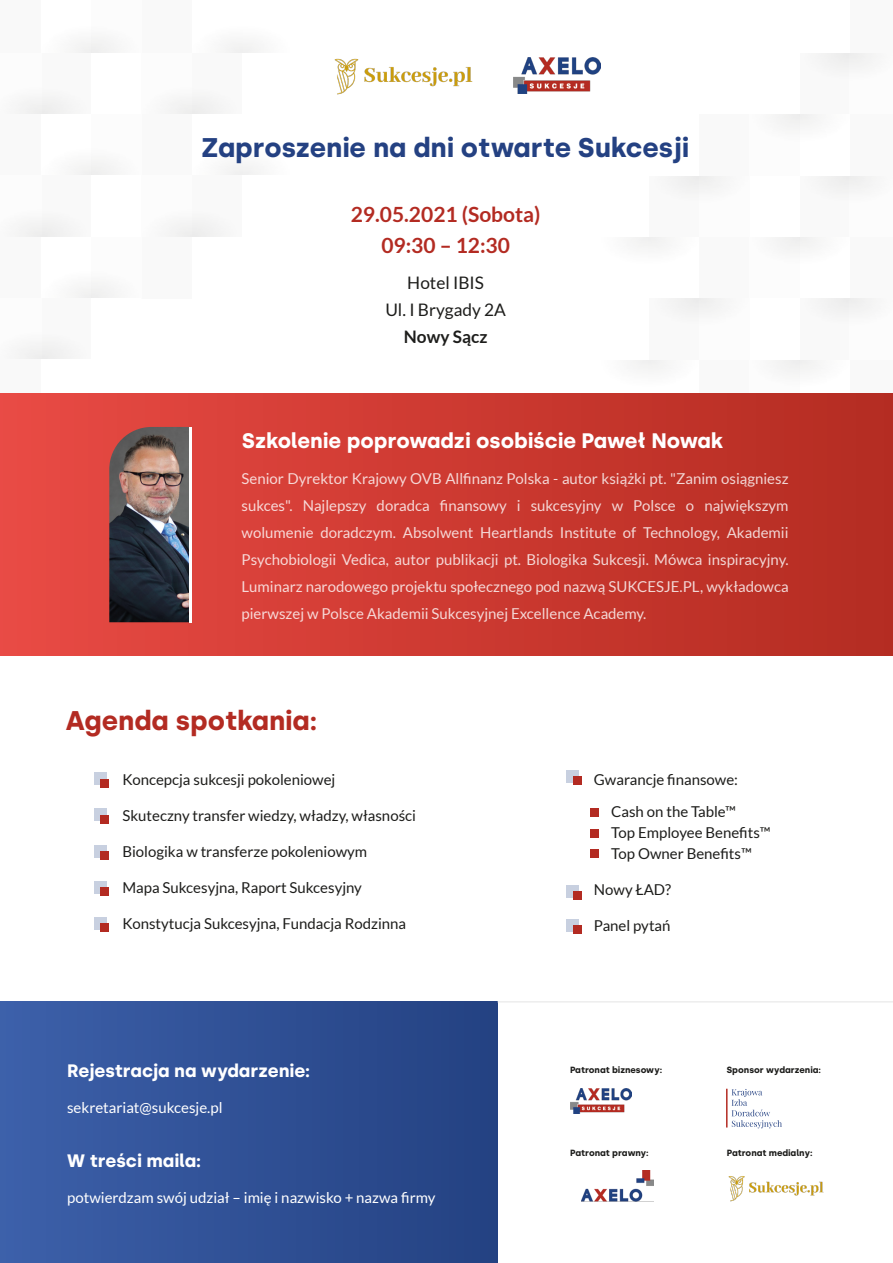
<style>
.page{position:relative;width:893px;height:1263px;background:#fff}
.page>*{position:absolute;margin:0;border:0;box-sizing:border-box;transform-origin:0 0}
.t1{font:700 27px "Silka";color:#244182}
.t2{font:700 27px "Silka";color:#b32b22}
.t3{font:700 21px "Silka";color:#fff}
.t4{font:700 21px/31.5px "Lato";color:#b32b22;text-align:center}
.t5{font:700 18px "Silka";color:#fff}
.t6{font:17.25px/27px "Lato";color:#1d1d1b;text-align:center}
.t7{font:700 17.25px "Lato";color:#1d1d1b}
.t8{font:15px/27px "Lato";color:#fff;text-align:justify}
.t9{font:15px/31.5px "Lato";color:#1d1d1b;text-align:right}
.t10{font:700 9px "Silka";color:#1d1d1b}
</style>
<div class="page">
<div style="left:0;top:1002px;width:498px;height:261px;background:linear-gradient(to right,#3d60aa,#234182)"></div>
<div style="left:141px;top:0;width:50px;height:53px;background:#f9f9f9"></div>
<div style="left:91px;top:0;width:50px;height:53px;background:#f6f6f6"></div>
<div style="left:0;top:0;width:41px;height:53px;background:#f9f9f9"></div>
<svg style="left:15px;top:42px;width:245px;height:317px"></svg>
<div style="left:0;top:359px;width:41px;height:62px;background:#f9f9f9"></div>
<svg style="left:649px;top:393px;width:50px;height:1px"></svg>
<svg style="left:699px;top:393px;width:51px;height:1px"></svg>
<svg style="left:750px;top:393px;width:50px;height:1px"></svg>
<svg style="left:800px;top:393px;width:50px;height:1px"></svg>
<svg style="left:850px;top:393px;width:43px;height:1px"></svg>
<svg style="left:631px;top:53px;width:245px;height:322px"></svg>
<div style="left:850px;top:0;width:43px;height:53px;background:#f9f9f9"></div>
<img style="left:513px;top:58px;width:88px;height:35px">
<img style="left:570px;top:1089px;width:61px;height:24px">
<img style="left:334px;top:58px;width:139px;height:37px">
<div style="left:94px;top:772px;width:13px;height:13px;background:#c8d0e0"></div>
<div style="left:101px;top:779px;width:8px;height:8px;background:#b32b22"></div>
<div style="left:94px;top:808px;width:13px;height:13px;background:#c8d0e0"></div>
<div style="left:101px;top:815px;width:8px;height:8px;background:#b32b22"></div>
<div style="left:94px;top:845px;width:13px;height:12px;background:#c8d0e0"></div>
<div style="left:101px;top:851px;width:8px;height:8px;background:#b32b22"></div>
<div style="left:94px;top:881px;width:13px;height:12px;background:#c8d0e0"></div>
<div style="left:101px;top:887px;width:8px;height:9px;background:#b32b22"></div>
<svg style="left:94px;top:917px;width:13px;height:13px"></svg>
<div style="left:101px;top:923px;width:8px;height:9px;background:#b32b22"></div>
<div style="left:567px;top:770px;width:12px;height:13px;background:#c8d0e0"></div>
<div style="left:573px;top:776px;width:8px;height:9px;background:#b32b22"></div>
<div style="left:590px;top:808px;width:9px;height:9px;background:#b32b22"></div>
<div style="left:590px;top:829px;width:9px;height:8px;background:#b32b22"></div>
<div style="left:590px;top:850px;width:9px;height:8px;background:#b32b22"></div>
<div style="left:567px;top:885px;width:12px;height:12px;background:#c8d0e0"></div>
<div style="left:573px;top:891px;width:8px;height:9px;background:#b32b22"></div>
<div style="left:567px;top:919px;width:12px;height:12px;background:#c8d0e0"></div>
<div style="left:573px;top:925px;width:8px;height:8px;background:#b32b22"></div>
<div style="left:0;top:394px;width:893px;height:261px;background:linear-gradient(to right,#e84a44,#b32b21)"></div>
<img style="left:109px;top:427px;width:80px;height:195px">
<hr style="left:189px;top:427px;width:3px;height:195px;background:#fff">
<img style="left:581px;top:1170px;width:72px;height:31px">
<svg style="left:732px;top:1089px;width:50px;height:39px"></svg>
<hr style="left:726px;top:1089px;width:1px;height:38px;background:#b32b22">
<img style="left:728px;top:1176px;width:96px;height:26px">
<hr style="left:498px;top:1001px;width:395px;height:1px;background:#ededed">
<h1 class="t1" style="left:202px;top:131px;width:489px">Zaproszenie na dni otwarte Sukcesji</h1>
<h2 class="t4" style="left:351px;top:198px;width:191px">29.05.2021 (Sobota)<br>09:30 – 12:30</h2>
<p class="t6" style="left:385px;top:269px;width:122px">Hotel IBIS<br>Ul. I Brygady 2A</p>
<p class="t7" style="left:404px;top:327px;width:85px">Nowy Sącz</p>
<h2 class="t3" style="left:242px;top:428px;width:483px">Szkolenie poprowadzi osobiście Paweł Nowak</h2>
<p class="t8" style="left:242px;top:465px;width:549px">Senior Dyrektor Krajowy OVB Allfinanz Polska - autor książki pt. "Zanim osiągniesz sukces". Najlepszy doradca finansowy i sukcesyjny w Polsce o największym wolumenie doradczym. Absolwent Heartlands Institute of Technology, Akademii Psychobiologii Vedica, autor publikacji pt. Biologika Sukcesji. Mówca inspiracyjny.<br>Luminarz narodowego projektu społecznego pod nazwą SUKCESJE.PL, wykładowca pierwszej w Polsce Akademii Sukcesyjnej Excellence Academy.</p>
<h1 class="t2" style="left:66px;top:704px;width:253px">Agenda spotkania:</h1>
<p class="t9" style="left:122px;top:764px;width:215px">Koncepcja sukcesji pokoleniowej</p>
<p class="t9" style="left:122px;top:800px;width:295px">Skuteczny transfer wiedzy, władzy, własności</p>
<p class="t9" style="left:122px;top:836px;width:246px">Biologika w transferze pokoleniowym</p>
<p class="t9" style="left:122px;top:872px;width:241px">Mapa Sukcesyjna, Raport Sukcesyjny</p>
<p class="t9" style="left:122px;top:908px;width:285px">Konstytucja Sukcesyjna, Fundacja Rodzinna</p>
<p class="t5" style="left:67px;top:1060px;width:245px">Rejestracja na wydarzenie:</p>
<p class="t8" style="left:67px;top:1094px;width:157px">sekretariat@sukcesje.pl</p>
<p class="t5" style="left:67px;top:1150px;width:136px">W treści maila:</p>
<p class="t8" style="left:67px;top:1184px;width:370px">potwierdzam swój udział – imię i nazwisko + nazwa firmy</p>
<p class="t9" style="left:594px;top:764px;width:146px">Gwarancje finansowe:<br>Cash on the Table™</p>
<p class="t9" style="left:611px;top:821px;width:161px;line-height:21px;text-align:left">Top Employee Benefits™<br>Top Owner Benefits™</p>
<p class="t9" style="left:594px;top:873px;width:79px">Nowy ŁAD?</p>
<p class="t9" style="left:594px;top:909px;width:78px">Panel pytań</p>
<p class="t10" style="left:570px;top:1065px;width:94px">Patronat biznesowy:</p>
<p class="t10" style="left:570px;top:1147px;width:80px">Patronat prawny:</p>
<p class="t10" style="left:727px;top:1065px;width:96px">Sponsor wydarzenia:</p>
<p class="t10" style="left:727px;top:1147px;width:87px">Patronat medialny:</p>
</div>
